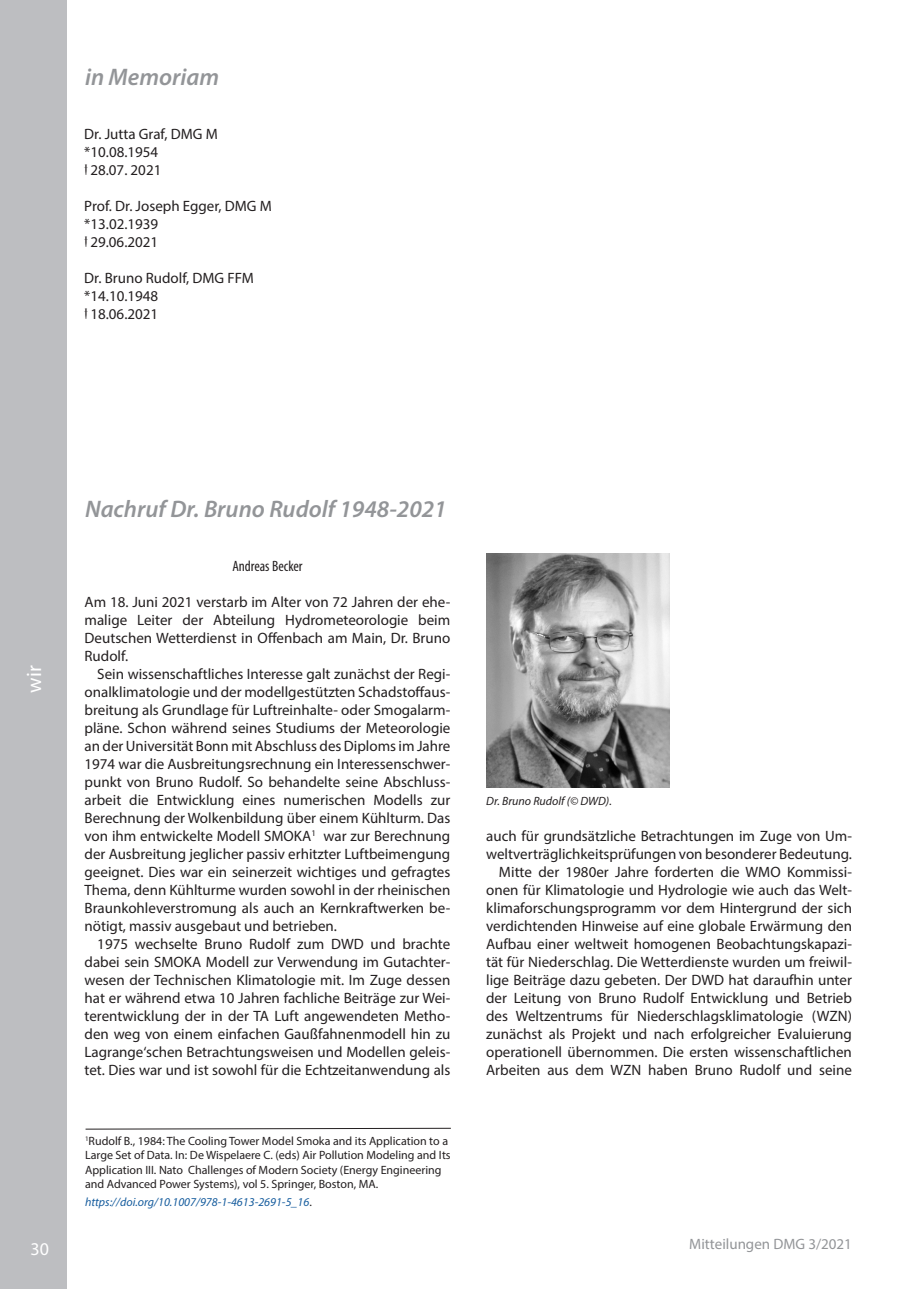
<style>
.page{position:relative;width:906px;height:1289px;background:#fff}
.page>*{position:absolute;margin:0;border:0;box-sizing:border-box;transform-origin:0 0}
.t1{font:italic 600 24px "Myriad Pro";color:#939598}
.t2{font:21px "Myriad Pro";color:#fff}
.t3{font:18px "Myriad Pro";color:#fff}
.t4{font:15px/18px "Myriad Pro";color:#231f20;text-align:justify}
.t5{font:15px "Myriad Pro";color:#939598}
.t6{font:condensed 15px "Myriad Pro";color:#231f20}
.t7{font:12px/14.4px "Myriad Pro";color:#231f20}
.t8{font:italic 12px "Myriad Pro";color:#175d9e}
.t9{font:italic 12px "Myriad Pro";color:#231f20}
.s1{font-family:"Niagara Solid"}
.s2{font-style:normal;color:#231f20}
</style>
<div class="page">
<div style="left:0;top:0;width:67px;height:1288px;background:#bdbec1"></div>
<img style="left:486px;top:553px;width:183px;height:234px">
<svg style="left:85px;top:1127px;width:366px;height:2px"></svg>
<h1 class="t1" style="left:85px;top:61px;width:136px">in Memoriam</h1>
<p class="t4" style="left:84px;top:124px;width:135px;text-align:left">Dr. Jutta Graf, DMG M *10.08.1954<br><span class="s1">†</span> 28.07. 2021</p>
<p class="t4" style="left:84px;top:197px;width:189px;text-align:left">Prof. Dr. Joseph Egger, DMG M *13.02.1939<br><span class="s1">†</span> 29.06.2021</p>
<p class="t4" style="left:84px;top:268px;width:171px;text-align:left">Dr. Bruno Rudolf, DMG FFM *14.10.1948<br><span class="s1">†</span> 18.06.2021</p>
<h2 class="t2" style="left:21px;top:693px;width:29px;rotate:-90deg">wir</h2>
<p class="t3" style="left:31px;top:1238px;width:20px">30</p>
<h1 class="t1" style="left:85px;top:493px;width:363px">Nachruf Dr. Bruno Rudolf 1948-2021</h1>
<p class="t6" style="left:232px;top:557px;width:72px">Andreas Becker</p>
<p class="t4" style="left:85px;top:592px;width:367px">Am 18. Juni 2021 verstarb im Alter von 72 Jahren der ehe&shy;malige Leiter der Abteilung Hydrometeorologie beim Deutschen Wetterdienst in Offenbach am Main, Dr. Bruno Rudolf.</p>
<p class="t4" style="left:85px;top:664px;width:367px;text-indent:13px">Sein wissenschaftliches Interesse galt zunächst der Regi&shy;onalklimatologie und der modellgestützten Schadstoffaus&shy;breitung als Grundlage für Luftreinhalte- oder Smogalarm&shy;pläne. Schon während seines Studiums der Meteorologie an der Universität Bonn mit Abschluss des Diploms im Jahre 1974 war die Ausbreitungsrechnung ein Interessenschwer&shy;punkt von Bruno Rudolf. So behandelte seine Abschluss&shy;arbeit die Entwicklung eines numerischen Modells zur Berechnung der Wolkenbildung über einem Kühlturm. Das von ihm entwickelte Modell SMOKA<sup>1</sup> war zur Berechnung der Ausbreitung jeglicher passiv erhitzter Luftbeimengung geeignet. Dies war ein seinerzeit wichtiges und gefragtes Thema, denn Kühlturme wurden sowohl in der rheinischen Braunkohleverstromung als auch an Kernkraftwerken be&shy;nötigt, massiv ausgebaut und betrieben.</p>
<p class="t4" style="left:85px;top:934px;width:367px;text-indent:13px">1975 wechselte Bruno Rudolf zum DWD und brachte dabei sein SMOKA Modell zur Verwendung im Gutachter&shy;wesen der Technischen Klimatologie mit. Im Zuge dessen hat er während etwa 10 Jahren fachliche Beiträge zur Wei&shy;terentwicklung der in der TA Luft angewendeten Metho&shy;den weg von einem einfachen Gaußfahnenmodell hin zu Lagrange‘schen Betrachtungsweisen und Modellen geleis&shy;tet. Dies war und ist sowohl für die Echtzeitanwendung als</p>
<p class="t7" style="left:85px;top:1133px;width:367px"><sup>1</sup>Rudolf B., 1984: The Cooling Tower Model Smoka and its Application to a Large Set of Data. In: De Wispelaere C. (eds) Air Pollution Modeling and Its Application III. Nato Challenges of Modern Society (Energy Engineering and Advanced Power Systems), vol 5. Springer, Boston, MA.</p>
<p class="t8" style="left:85px;top:1194px;width:228px">https://doi.org/10.1007/978-1-4613-2691-5_16<span class="s2">.</span></p>
<p class="t9" style="left:486px;top:793px;width:127px">Dr. Bruno Rudolf (© DWD).</p>
<p class="t4" style="left:486px;top:826px;width:367px;text-align:right">auch für grundsätzliche Betrachtungen im Zuge von Um&shy;weltverträglichkeitsprüfungen von besonderer Bedeutung.<br>Mitte der 1980er Jahre forderten die WMO Kommissi&shy;onen für Klimatologie und Hydrologie wie auch das Welt&shy;klimaforschungsprogramm vor dem Hintergrund der sich verdichtenden Hinweise auf eine globale Erwärmung den Aufbau einer weltweit homogenen Beobachtungskapazi&shy;tät für Niederschlag. Die Wetterdienste wurden um freiwil&shy;lige Beiträge dazu gebeten. Der DWD hat daraufhin unter der Leitung von Bruno Rudolf Entwicklung und Betrieb des Weltzentrums für Niederschlagsklimatologie (WZN) zunächst als Projekt und nach erfolgreicher Evaluierung operationell übernommen. Die ersten wissenschaftlichen Arbeiten aus dem WZN haben Bruno Rudolf und seine</p>
<p class="t5" style="left:689px;top:1234px;width:164px">Mitteilungen DMG 3/2021</p>
</div>
